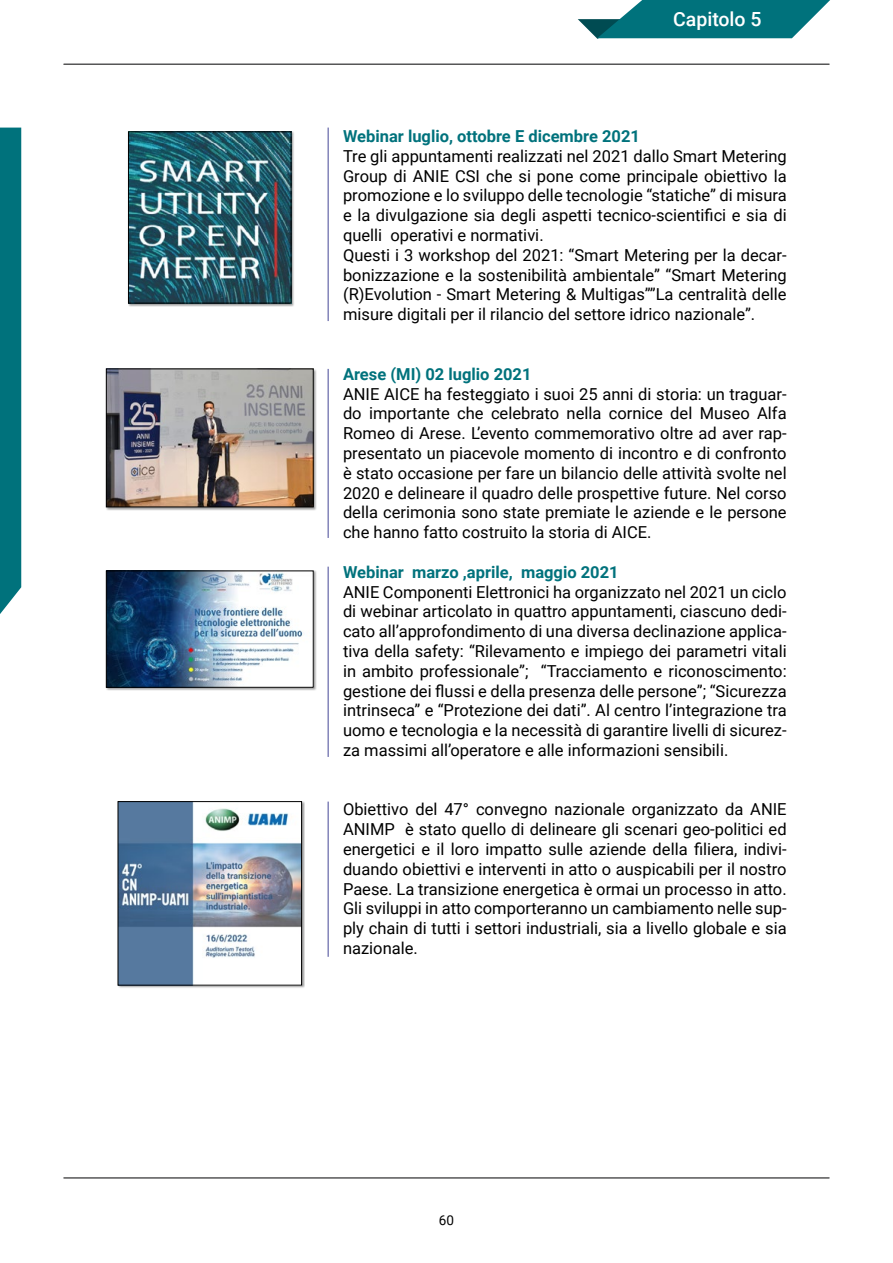
<style>
.page{position:relative;width:893px;height:1263px;background:#fff}
.page>*{position:absolute;margin:0;border:0;box-sizing:border-box;transform-origin:0 0}
.t1{font:500 19.5px "Roboto";color:#fff}
.t2{font:16.5px/19.8px "Roboto";color:#000;text-align:justify}
.t3{font:700 16.5px "Roboto";color:#00727c}
.t4{font:13.5px "Roboto";color:#000}
</style>
<div class="page">
<hr style="left:64px;top:1177px;width:765px;height:1px;background:#020203">
<hr style="left:64px;top:64px;width:765px;height:1px;background:#020203">
<div style="left:0;top:128px;width:21px;height:486px;background:#00727c"></div>
<svg style="left:578px;top:0;width:252px;height:39px"></svg>
<hr style="left:328px;top:128px;width:1px;height:193px;background:#454696">
<hr style="left:328px;top:369px;width:1px;height:169px;background:#454696">
<hr style="left:328px;top:567px;width:1px;height:190px;background:#454696">
<hr style="left:328px;top:801px;width:1px;height:156px;background:#454696">
<div style="left:128px;top:131px;width:166px;height:176px;background:#000;opacity:.4"></div>
<img style="left:130px;top:134px;width:159px;height:167px">
<div style="left:128px;top:132px;width:163px;height:171px;border:1px solid #000"></div>
<div style="left:106px;top:368px;width:210px;height:143px;background:#000;opacity:.4"></div>
<img style="left:108px;top:371px;width:203px;height:134px">
<div style="left:106px;top:369px;width:207px;height:138px;border:1px solid #000"></div>
<div style="left:106px;top:570px;width:210px;height:121px;background:#000;opacity:.4"></div>
<img style="left:108px;top:573px;width:203px;height:112px">
<div style="left:106px;top:571px;width:207px;height:116px;border:1px solid #000"></div>
<div style="left:117px;top:801px;width:188px;height:187px;background:#000;opacity:.4"></div>
<img style="left:120px;top:803px;width:180px;height:180px">
<div style="left:118px;top:801px;width:184px;height:184px;border:1px solid #000"></div>
<p class="t1" style="left:673px;top:6px;width:90px">Capitolo 5</p>
<p class="t3" style="left:343px;top:125px;width:298px">Webinar luglio, ottobre E dicembre 2021</p>
<p class="t2" style="left:343px;top:145px;width:445px;text-align:left">Tre gli appuntamenti realizzati nel 2021 dallo Smart Metering Group di ANIE CSI che si pone come principale obiettivo la promozione e lo sviluppo delle tecnologie “statiche” di misura e la divulgazione sia degli aspetti tecnico-scientifici e sia di quelli operativi e normativi.<br>Questi i 3 workshop del 2021: “Smart Metering per la decar&shy;bonizzazione e la sostenibilità ambientale” “Smart Metering (R)Evolution - Smart Metering &amp; Multigas””La centralità delle misure digitali per il rilancio del settore idrico nazionale”.</p>
<p class="t3" style="left:343px;top:362px;width:190px">Arese (MI) 02 luglio 2021</p>
<p class="t2" style="left:343px;top:383px;width:445px">ANIE AICE ha festeggiato i suoi 25 anni di storia: un traguar&shy;do importante che celebrato nella cornice del Museo Alfa Romeo di Arese. L’evento commemorativo oltre ad aver rap&shy;presentato un piacevole momento di incontro e di confronto è stato occasione per fare un bilancio delle attività svolte nel 2020 e delineare il quadro delle prospettive future. Nel corso della cerimonia sono state premiate le aziende e le persone che hanno fatto costruito la storia di AICE.</p>
<p class="t3" style="left:343px;top:560px;width:277px">Webinar marzo ,aprile, maggio 2021</p>
<p class="t2" style="left:343px;top:581px;width:445px">ANIE Componenti Elettronici ha organizzato nel 2021 un ciclo di webinar articolato in quattro appuntamenti, ciascuno dedi&shy;cato all’approfondimento di una diversa declinazione applica&shy;tiva della safety: “Rilevamento e impiego dei parametri vitali in ambito professionale”; “Tracciamento e riconoscimento: gestione dei flussi e della presenza delle persone”; “Sicurezza intrinseca” e “Protezione dei dati”. Al centro l’integrazione tra uomo e tecnologia e la necessità di garantire livelli di sicurez&shy;za massimi all’operatore e alle informazioni sensibili.</p>
<p class="t2" style="left:343px;top:799px;width:445px">Obiettivo del 47° convegno nazionale organizzato da ANIE ANIMP è stato quello di delineare gli scenari geo-politici ed energetici e il loro impatto sulle aziende della filiera, indivi&shy;duando obiettivi e interventi in atto o auspicabili per il nostro Paese. La transizione energetica è ormai un processo in atto.<br>Gli sviluppi in atto comporteranno un cambiamento nelle sup&shy;ply chain di tutti i settori industriali, sia a livello globale e sia nazionale.</p>
<p class="t4" style="left:439px;top:1211px;width:17px">60</p>
</div>
